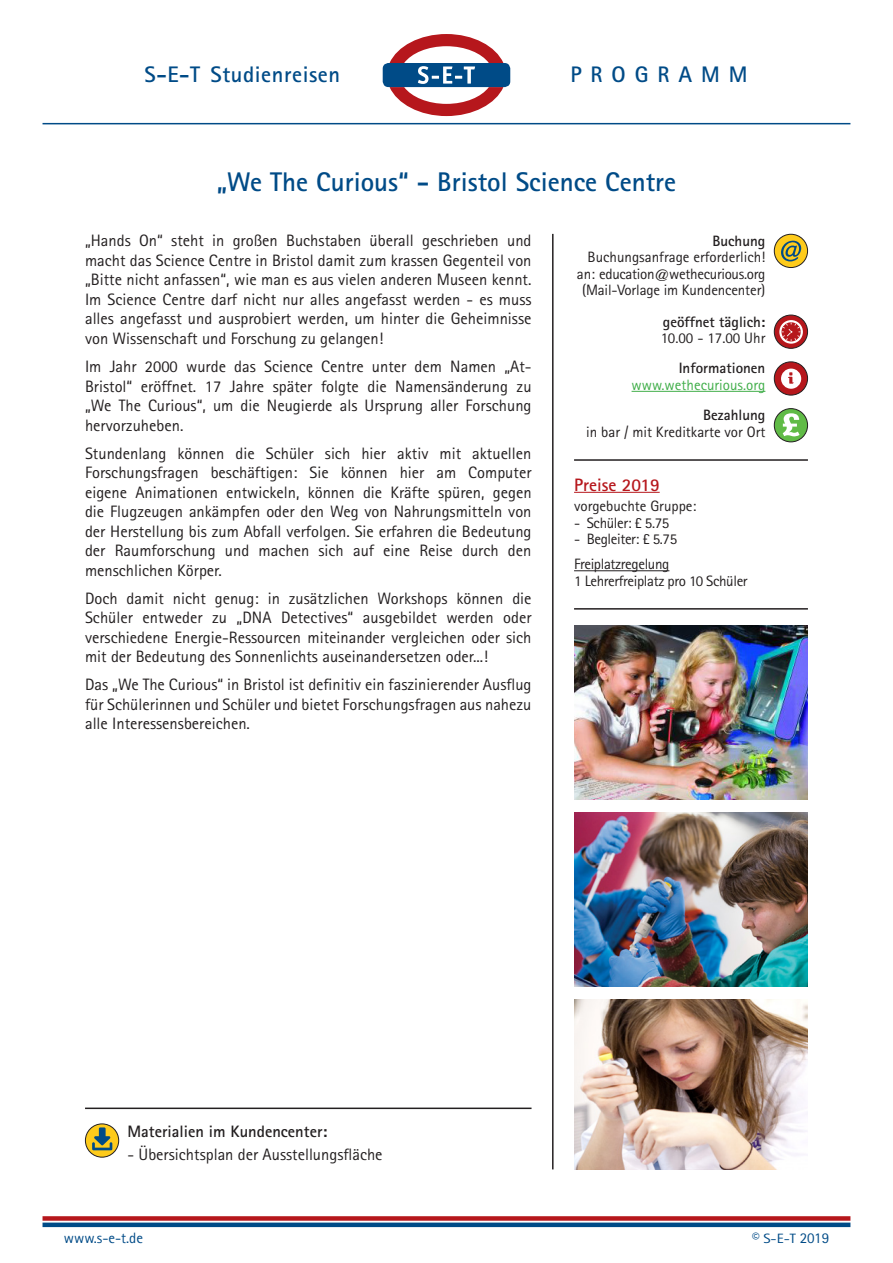
<style>
.page{position:relative;width:893px;height:1263px;background:#fff}
.page>*{position:absolute;margin:0;border:0;box-sizing:border-box;transform-origin:0 0}
.t1{font:700 27px "Rotis Sans Serif";color:#004b87}
.t2{font:700 22.5px "Rotis Sans Serif";letter-spacing:.025em;color:#004b87}
.t3{font:700 22.5px "Rotis Sans Serif";color:#004b87}
.t4{font:700 18px "Rotis Sans Serif";color:#b6171c}
.t5{font:16.5px/19.5px "Rotis Sans Serif";color:#231f20;text-align:justify}
.t6{font:700 16.5px "Rotis Sans Serif";color:#231f20}
.t7{font:15px/16.5px "Rotis Sans Serif";letter-spacing:-.01em;color:#231f20;text-align:right}
.t8{font:700 15px "Rotis Sans Serif";color:#231f20}
.t9{font:15px "Rotis Sans Serif";color:#004b87}
.t10{font:15px "Rotis Sans Serif";color:#40ae49}
.s1{font-size:13.5px}
</style>
<div class="page">
<svg style="left:383px;top:34px;width:127px;height:82px"></svg>
<hr style="left:43px;top:123px;width:807px;height:1px;background:#004b87">
<div style="left:43px;top:1216px;width:807px;height:5px;background:#b6171c"></div>
<div style="left:43px;top:1222px;width:807px;height:5px;background:#004b87"></div>
<hr style="left:552px;top:234px;width:2px;height:935px;background:#231f20">
<svg style="left:85px;top:1124px;width:34px;height:33px"></svg>
<svg style="left:92px;top:1127px;width:20px;height:23px"></svg>
<div style="left:85px;top:1123px;width:34px;height:34px;border:1px solid #231f20;border-radius:50%"></div>
<hr style="left:85px;top:1107px;width:446px;height:2px;background:#231f20">
<img style="left:574px;top:812px;width:234px;height:174px">
<svg style="left:774px;top:315px;width:33px;height:33px"></svg>
<svg style="left:779px;top:320px;width:24px;height:24px"></svg>
<div style="left:774px;top:315px;width:34px;height:34px;border:1px solid #231f20;border-radius:50%"></div>
<div style="left:774px;top:362px;width:33px;height:33px;background:#b6171c;border-radius:17px"></div>
<svg style="left:781px;top:369px;width:20px;height:20px"></svg>
<div style="left:774px;top:361px;width:34px;height:34px;border:1px solid #231f20;border-radius:50%"></div>
<hr style="left:632px;top:391px;width:133px;height:1px;background:#40ae49">
<hr style="left:574px;top:459px;width:234px;height:2px;background:#231f20">
<hr style="left:574px;top:608px;width:234px;height:2px;background:#231f20">
<div style="left:774px;top:409px;width:33px;height:33px;background:#60bb46;border-radius:17px"></div>
<svg style="left:783px;top:413px;width:16px;height:23px"></svg>
<div style="left:774px;top:408px;width:34px;height:34px;border:1px solid #231f20;border-radius:50%"></div>
<img style="left:574px;top:999px;width:234px;height:170px">
<img style="left:574px;top:625px;width:234px;height:174px">
<div style="left:774px;top:234px;width:33px;height:33px;background:#fecb1b;border-radius:17px"></div>
<svg style="left:781px;top:241px;width:20px;height:21px"></svg>
<div style="left:774px;top:234px;width:34px;height:34px;border:1px solid #231f20;border-radius:50%"></div>
<hr style="left:574px;top:492px;width:86px;height:1px;background:#b6171c">
<hr style="left:574px;top:570px;width:95px;height:1px;background:#231f20">
<h2 class="t2" style="left:145px;top:60px;width:197px">S-E-T Studienreisen</h2>
<h2 class="t3" style="left:570px;top:60px;width:178px">P R O G R A M M</h2>
<h1 class="t1" style="left:217px;top:165px;width:461px">„We The Curious“ - Bristol Science Centre</h1>
<p class="t5" style="left:85px;top:231px;width:448px">„Hands On“ steht in großen Buchstaben überall geschrieben und macht das Science Centre in Bristol damit zum krassen Gegenteil von „Bitte nicht anfassen“, wie man es aus vielen anderen Museen kennt.<br>Im Science Centre darf nicht nur alles angefasst werden - es muss alles angefasst und ausprobiert werden, um hinter die Geheimnisse von Wissenschaft und Forschung zu gelangen!</p>
<p class="t5" style="left:85px;top:357px;width:448px">Im Jahr 2000 wurde das Science Centre unter dem Namen „At-Bristol“ eröffnet. 17 Jahre später folgte die Namensänderung zu „We The Curious“, um die Neugierde als Ursprung aller Forschung hervorzuheben.</p>
<p class="t5" style="left:85px;top:443px;width:448px">Stundenlang können die Schüler sich hier aktiv mit aktuellen Forschungsfragen beschäftigen: Sie können hier am Computer eigene Animationen entwickeln, können die Kräfte spüren, gegen die Flugzeugen ankämpfen oder den Weg von Nahrungsmitteln von der Herstellung bis zum Abfall verfolgen. Sie erfahren die Bedeutung der Raumforschung und machen sich auf eine Reise durch den menschlichen Körper.</p>
<p class="t5" style="left:85px;top:588px;width:448px">Doch damit nicht genug: in zusätzlichen Workshops können die Schüler entweder zu „DNA Detectives“ ausgebildet werden oder verschiedene Energie-Ressourcen miteinander vergleichen oder sich mit der Bedeutung des Sonnenlichts auseinandersetzen oder...!</p>
<p class="t5" style="left:85px;top:675px;width:448px">Das „We The Curious“ in Bristol ist definitiv ein faszinierender Ausflug für Schülerinnen und Schüler und bietet Forschungsfragen aus nahezu alle Interessensbereichen.</p>
<p class="t8" style="left:712px;top:231px;width:55px">Buchung</p>
<p class="t7" style="left:577px;top:249px;width:190px">Buchungsanfrage erforderlich! an: education@wethecurious.org (Mail-Vorlage im Kundencenter)</p>
<p class="t8" style="left:663px;top:312px;width:104px">geöffnet täglich:</p>
<p class="t7" style="left:661px;top:330px;width:106px">10.00 - 17.00 Uhr</p>
<p class="t8" style="left:679px;top:359px;width:88px">Informationen</p>
<p class="t10" style="left:632px;top:376px;width:135px">www.wethecurious.org</p>
<p class="t8" style="left:703px;top:405px;width:64px">Bezahlung</p>
<p class="t7" style="left:586px;top:423px;width:181px">in bar / mit Kreditkarte vor Ort</p>
<p class="t4" style="left:574px;top:473px;width:87px">Preise 2019</p>
<p class="t7" style="left:574px;top:498px;width:124px">vorgebuchte Gruppe:</p>
<p class="t7" style="left:574px;top:514px;width:97px">- Schüler: £ 5.75</p>
<p class="t7" style="left:574px;top:527px;width:105px;line-height:25px;text-align:left">- Begleiter: £ 5.75<br>Freiplatzregelung</p>
<p class="t7" style="left:574px;top:572px;width:175px">1 Lehrerfreiplatz pro 10 Schüler</p>
<p class="t6" style="left:128px;top:1120px;width:201px">Materialien im Kundencenter:</p>
<p class="t5" style="left:128px;top:1145px;width:257px">- Übersichtsplan der Ausstellungsfläche</p>
<p class="t9" style="left:64px;top:1228px;width:81px">www.s-e-t.de</p>
<p class="t9" style="left:752px;top:1228px;width:79px">© <span class="s1">S-E-T</span> 2019</p>
</div>
